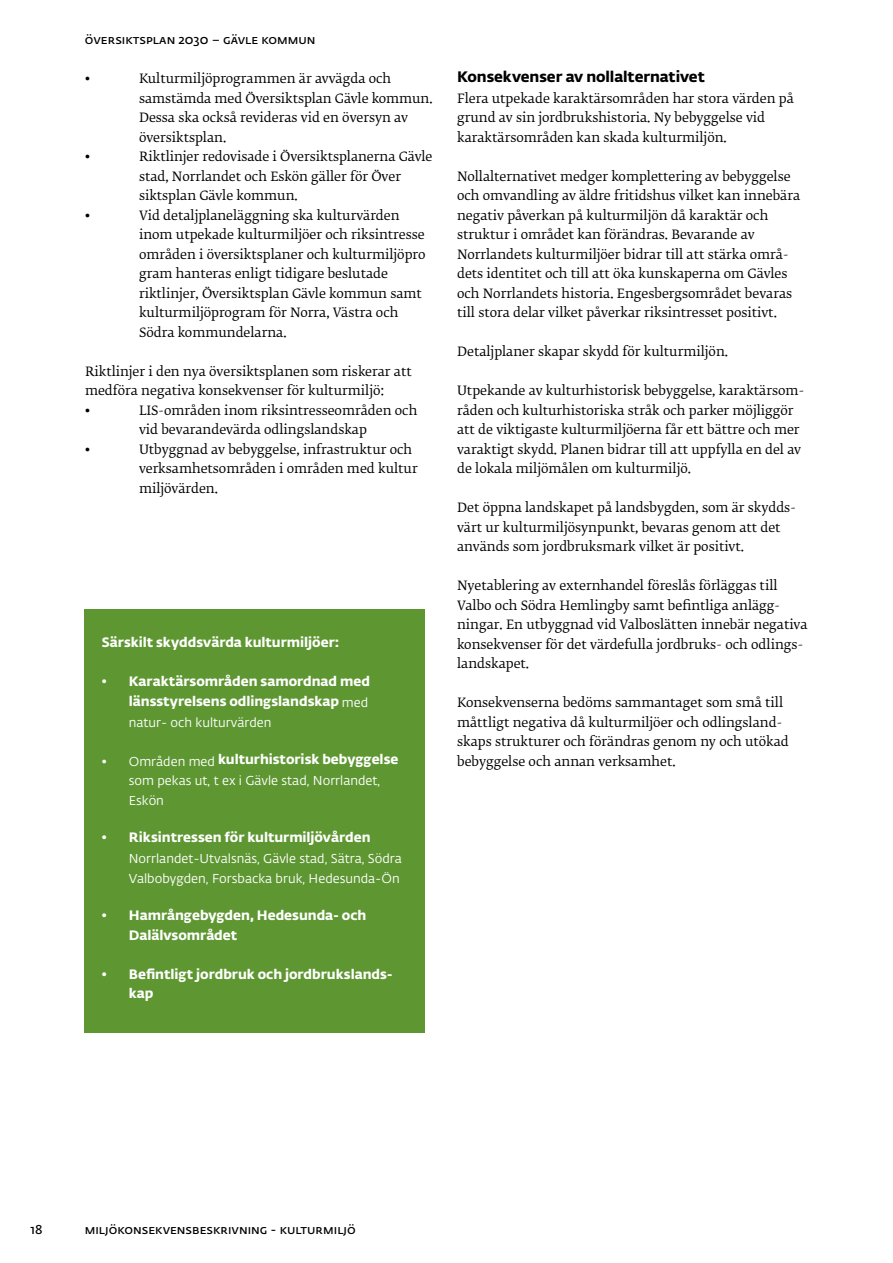
<style>
.page{position:relative;width:893px;height:1263px;background:#fff}
.page>*{position:absolute;margin:0;border:0;box-sizing:border-box;transform-origin:0 0}
.t1{font:700 15px "Fedra Sans Alt Std";letter-spacing:-.015em;color:#000}
.t2{font:700 13.5px/19.5px "Fedra Sans Alt Std";color:#fff}
.t3{font:12.75px/19.5px "Fedra Serif B Std";color:#000}
.t4{font:12.75px/19.5px "Fedra Sans Alt Std";color:#fff}
.t5{font:600 12.75px "Fedra Sans Alt Std";color:#000}
</style>
<div class="page">
<div style="left:85px;top:610px;width:340px;height:423px;background:#5e9732"></div>
<p class="t5" style="left:85px;top:32px;width:232px">Översiktsplan 2030 – gävle kommun</p>
<p class="t3" style="left:85px;top:70px;width:6px">•</p>
<p class="t3" style="left:139px;top:70px;width:295px">Kulturmiljöprogrammen är avvägda och samstämda med Översiktsplan Gävle kommun.<br>Dessa ska också revideras vid en översyn av översiktsplan.</p>
<p class="t3" style="left:85px;top:148px;width:6px">•</p>
<p class="t3" style="left:139px;top:148px;width:295px">Riktlinjer redovisade i Översiktsplanerna Gävle stad, Norrlandet och Eskön gäller för Över siktsplan Gävle kommun.</p>
<p class="t3" style="left:85px;top:206px;width:6px">•</p>
<p class="t3" style="left:139px;top:206px;width:288px">Vid detaljplaneläggning ska kulturvärden inom utpekade kulturmiljöer och riksintresse områden i översiktsplaner och kulturmiljöpro gram hanteras enligt tidigare beslutade riktlinjer, Översiktsplan Gävle kommun samt kulturmiljöprogram för Norra, Västra och Södra kommundelarna.</p>
<p class="t3" style="left:85px;top:362px;width:328px">Riktlinjer i den nya översiktsplanen som riskerar att medföra negativa konsekvenser för kulturmiljö:<br>•</p>
<p class="t3" style="left:139px;top:401px;width:280px">LIS-områden inom riksintresseområden och vid bevarandevärda odlingslandskap</p>
<p class="t3" style="left:85px;top:440px;width:6px">•</p>
<p class="t3" style="left:139px;top:440px;width:280px">Utbyggnad av bebyggelse, infrastruktur och verksamhetsområden i områden med kultur miljövärden.</p>
<p class="t2" style="left:102px;top:633px;width:239px">Särskilt skyddsvärda kulturmiljöer:</p>
<p class="t2" style="left:102px;top:672px;width:270px;text-align:right">• Karaktärsområden samordnad med länsstyrelsens odlingslandskap <sub>med</sub></p>
<p class="t4" style="left:129px;top:713px;width:144px">natur- och kulturvärden</p>
<p class="t2" style="left:102px;top:750px;width:298px"><sub>•</sub> <sub>Områden</sub> <sub>med</sub> kulturhistorisk bebyggelse</p>
<p class="t4" style="left:129px;top:771px;width:253px">som pekas ut, t ex i Gävle stad, Norrlandet,<br>Eskön</p>
<p class="t2" style="left:102px;top:828px;width:270px">• Riksintressen för kulturmiljövården</p>
<p class="t4" style="left:129px;top:849px;width:275px">Norrlandet-Utvalsnäs, Gävle stad, Sätra, Södra<br>Valbobygden, Forsbacka bruk, Hedesunda-Ön</p>
<p class="t2" style="left:129px;top:906px;width:239px;text-indent:-27px">• Hamrångebygden, Hedesunda- och<br>Dalälvsområdet</p>
<p class="t2" style="left:129px;top:964px;width:265px;text-indent:-27px">• Befintligt jordbruk och jordbrukslands&shy;kap</p>
<p class="t1" style="left:457px;top:67px;width:249px">Konsekvenser av nollalternativet</p>
<p class="t3" style="left:457px;top:89px;width:338px">Flera utpekade karaktärsområden har stora värden på grund av sin jordbrukshistoria. Ny bebyggelse vid karaktärsområden kan skada kulturmiljön.</p>
<p class="t3" style="left:457px;top:167px;width:345px">Nollalternativet medger komplettering av bebyggelse och omvandling av äldre fritidshus vilket kan innebära negativ påverkan på kulturmiljön då karaktär och struktur i området kan förändras. Bevarande av Norrlandets kulturmiljöer bidrar till att stärka områ&shy;dets identitet och till att öka kunskaperna om Gävles och Norrlandets historia. Engesbergsområdet bevaras till stora delar vilket påverkar riksintresset positivt.</p>
<p class="t3" style="left:457px;top:343px;width:272px">Detaljplaner skapar skydd för kulturmiljön.</p>
<p class="t3" style="left:457px;top:382px;width:349px">Utpekande av kulturhistorisk bebyggelse, karaktärsom&shy;råden och kulturhistoriska stråk och parker möjliggör att de viktigaste kulturmiljöerna får ett bättre och mer varaktigt skydd. Planen bidrar till att uppfylla en del av de lokala miljömålen om kulturmiljö.</p>
<p class="t3" style="left:457px;top:499px;width:341px">Det öppna landskapet på landsbygden, som är skydds&shy;värt ur kulturmiljösynpunkt, bevaras genom att det används som jordbruksmark vilket är positivt.</p>
<p class="t3" style="left:457px;top:577px;width:352px">Nyetablering av externhandel föreslås förläggas till Valbo och Södra Hemlingby samt befintliga anlägg&shy;ningar. En utbyggnad vid Valboslätten innebär negativa konsekvenser för det värdefulla jordbruks- och odlings&shy;landskapet.</p>
<p class="t3" style="left:457px;top:694px;width:333px">Konsekvenserna bedöms sammantaget som små till måttligt negativa då kulturmiljöer och odlingsland&shy;skaps strukturer och förändras genom ny och utökad bebyggelse och annan verksamhet.</p>
<p class="t5" style="left:31px;top:1222px;width:13px">18</p>
<p class="t5" style="left:85px;top:1222px;width:272px">miljökonsekvensbeskrivning - kulturmiljö</p>
</div>
